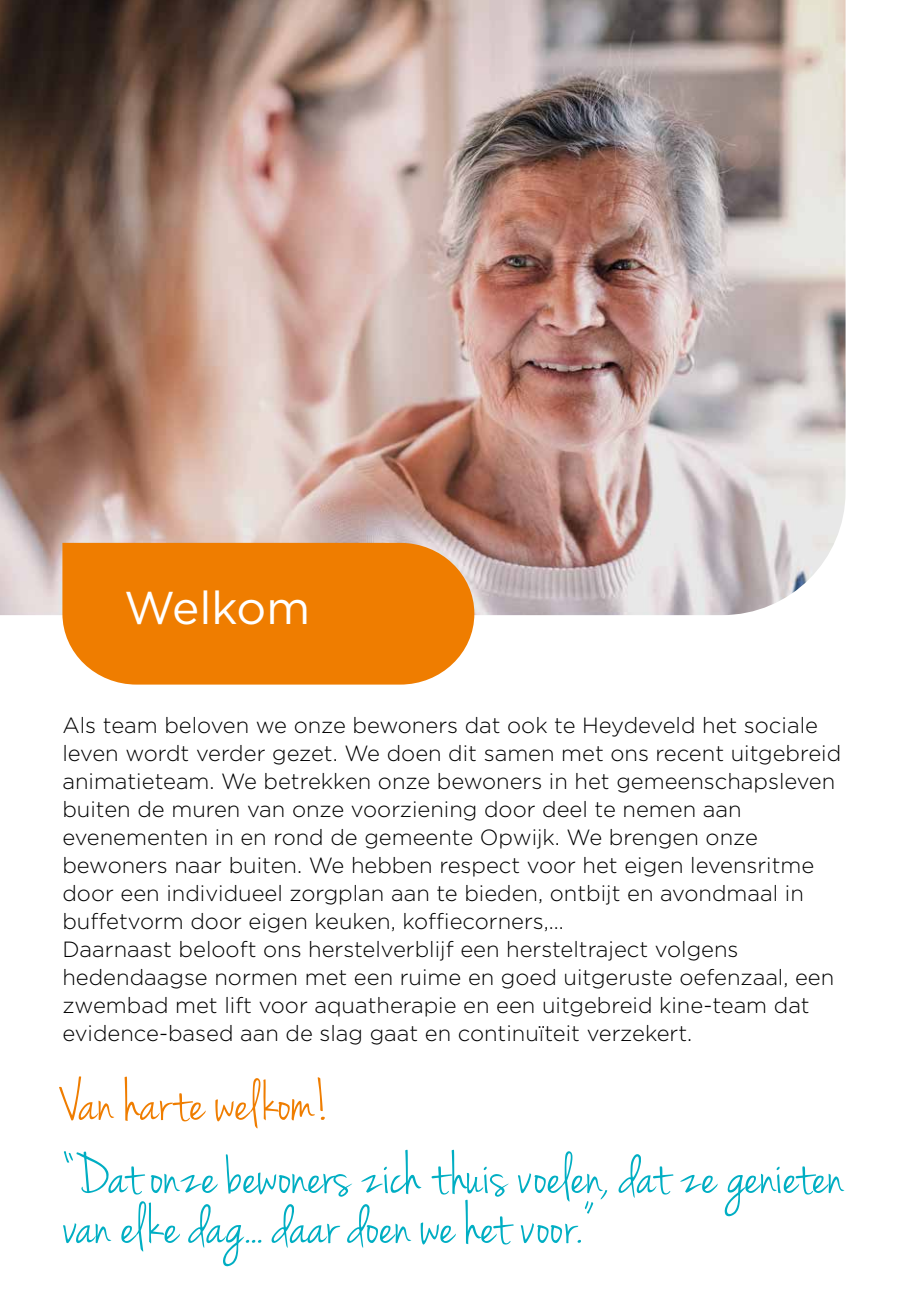
<style>
.page{position:relative;width:908px;height:1304px;background:#fff}
.page>*{position:absolute;margin:0;border:0;box-sizing:border-box;transform-origin:0 0}
.t1{font:60px/50px "Jenna Sue";letter-spacing:.005em;color:#00aec3}
.t2{font:60px "Jenna Sue";letter-spacing:.01em;color:#ef7d00}
.t3{font:46px "Gotham";color:#fff}
.t4{font:300 22px/28px "Gotham";color:#000}
</style>
<div class="page">
<img style="left:0;top:0;width:845px;height:615px">
<div style="left:62px;top:543px;width:412px;height:142px;background:#ef7d00"></div>
<h2 class="t3" style="left:124px;top:579px;width:187px">Welkom</h2>
<p class="t4" style="left:62px;top:711px;width:780px">Als team beloven we onze bewoners dat ook te Heydeveld het sociale leven wordt verder gezet. We doen dit samen met ons recent uitgebreid animatieteam. We betrekken onze bewoners in het gemeenschapsleven buiten de muren van onze voorziening door deel te nemen aan evenementen in en rond de gemeente Opwijk. We brengen onze bewoners naar buiten. We hebben respect voor het eigen levensritme door een individueel zorgplan aan te bieden, ontbijt en avondmaal in buffetvorm door eigen keuken, koffiecorners,…<br>Daarnaast belooft ons herstelverblijf een hersteltraject volgens hedendaagse normen met een ruime en goed uitgeruste oefenzaal, een zwembad met lift voor aquatherapie en een uitgebreid kine-team dat evidence-based aan de slag gaat en continuïteit verzekert.</p>
<h1 class="t2" style="left:62px;top:1068px;width:269px">Van harte welkom!</h1>
<h1 class="t1" style="left:62px;top:1154px;width:782px">“Dat onze bewoners zich thuis voelen, dat ze genieten van elke dag... daar doen we het voor.”</h1>
</div>
